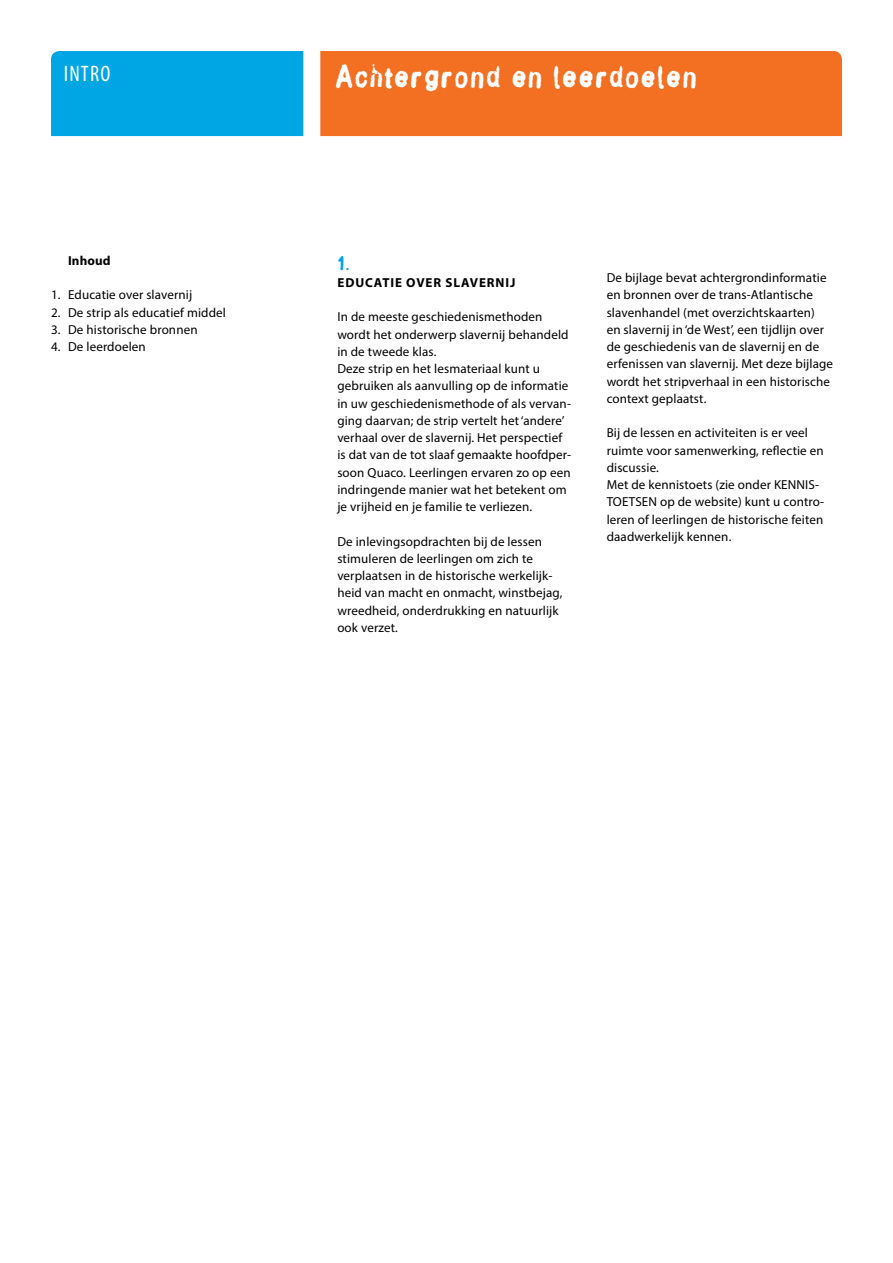
<style>
.page{position:relative;width:893px;height:1263px;background:#fff}
.page>*{position:absolute;margin:0;border:0;box-sizing:border-box;transform-origin:0 0}
.t1{font:30px "Stamp Gothic";letter-spacing:-.01em;color:#fff}
.t2{font:condensed 22.5px "Myriad Pro";letter-spacing:.05em;color:#fff}
.t3{font:18px "Stamp Gothic";color:#00a5e4}
.t4{font:13.05px/17.2px "Myriad Pro";letter-spacing:.01em;color:#000}
.t5{font:700 13.05px "Myriad Pro";letter-spacing:.07em;color:#000}
</style>
<div class="page">
<div style="left:51px;top:51px;width:252px;height:85px;background:#00a5e4"></div>
<div style="left:320px;top:51px;width:522px;height:85px;background:#f36f21"></div>
<h2 class="t2" style="left:64px;top:60px;width:48px">INTRO</h2>
<h1 class="t1" style="left:335px;top:57px;width:364px">Achtergrond en leerdoelen</h1>
<p class="t5" style="left:68px;top:252px;width:44px">INHOUD</p>
<p class="t4" style="left:51px;top:286px;width:143px">1. Educatie over slavernij</p>
<p class="t4" style="left:51px;top:303px;width:177px">2. De strip als educatief middel</p>
<p class="t4" style="left:51px;top:321px;width:148px">3. De historische bronnen</p>
<p class="t4" style="left:51px;top:338px;width:96px">4. De leerdoelen</p>
<h3 class="t3" style="left:337px;top:252px;width:14px">1.</h3>
<p class="t5" style="left:337px;top:274px;width:179px">EDUCATIE OVER SLAVERNIJ</p>
<p class="t4" style="left:337px;top:308px;width:235px">In de meeste geschiedenismethoden wordt het onderwerp slavernij behandeld in de tweede klas.<br>Deze strip en het lesmateriaal kunt u gebruiken als aanvulling op de informatie in uw geschiedenismethode of als vervan&shy;ging daarvan; de strip vertelt het ‘andere’ verhaal over de slavernij. Het perspectief is dat van de tot slaaf gemaakte hoofdper&shy;soon Quaco. Leerlingen ervaren zo op een indringende manier wat het betekent om je vrijheid en je familie te verliezen.</p>
<p class="t4" style="left:337px;top:532px;width:227px">De inlevingsopdrachten bij de lessen stimuleren de leerlingen om zich te verplaatsen in de historische werkelijk&shy;heid van macht en onmacht, winstbejag, wreedheid, onderdrukking en natuurlijk ook verzet.</p>
<p class="t4" style="left:607px;top:269px;width:228px">De bijlage bevat achtergrondinformatie en bronnen over de trans-Atlantische slavenhandel (met overzichtskaarten)<br>en slavernij in ‘de West’, een tijdlijn over de geschiedenis van de slavernij en de erfenissen van slavernij. Met deze bijlage wordt het stripverhaal in een historische context geplaatst.</p>
<p class="t4" style="left:607px;top:424px;width:219px">Bij de lessen en activiteiten is er veel ruimte voor samenwerking, reflectie en discussie.<br>Met de kennistoets (zie onder KENNIS-TOETSEN op de website) kunt u contro&shy;leren of leerlingen de historische feiten daadwerkelijk kennen.</p>
</div>
